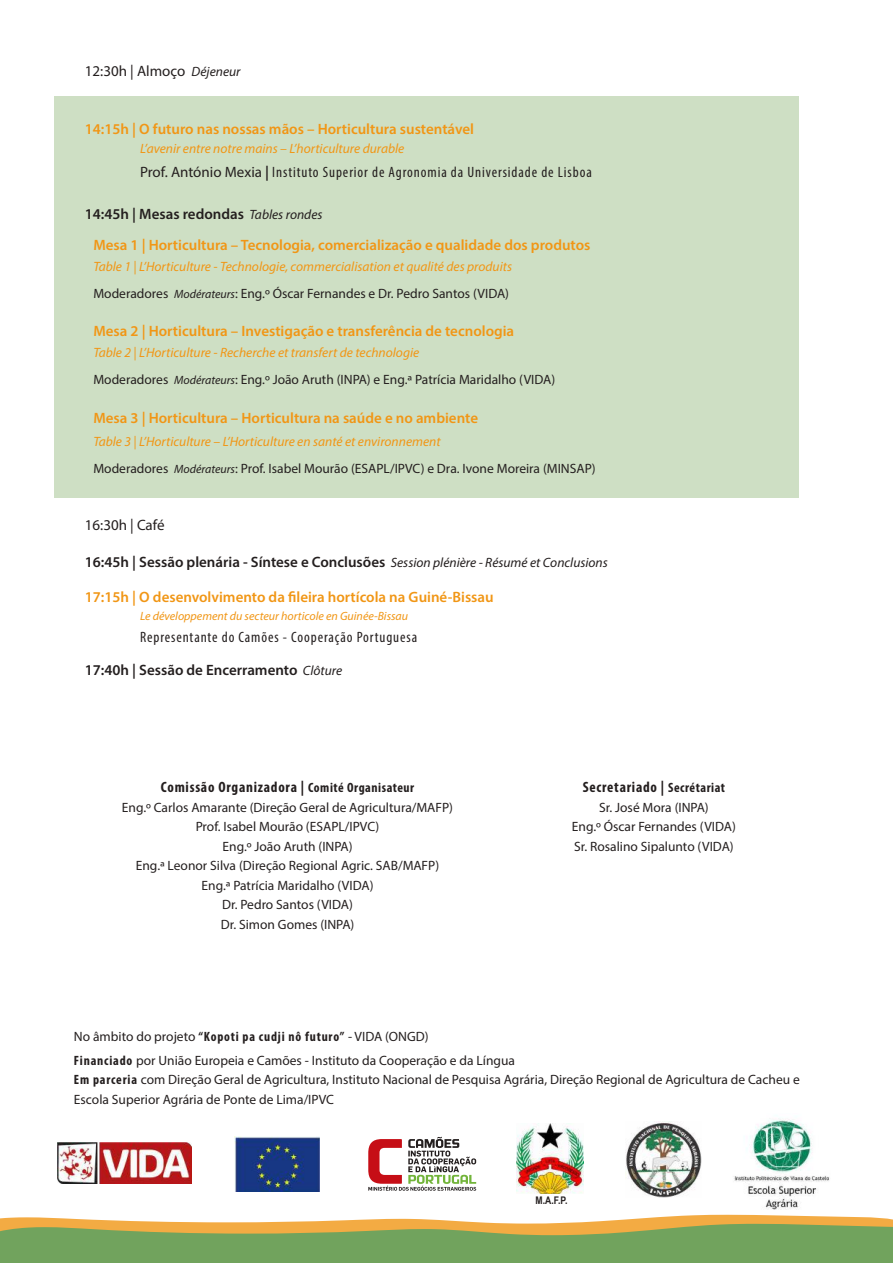
<style>
.page{position:relative;width:893px;height:1263px;background:#fff}
.page>*{position:absolute;margin:0;border:0;box-sizing:border-box;transform-origin:0 0}
.t1{font:600 15px/31px "Myriad Pro";color:#f19615}
.t2{font:condensed 15px/32.5px "Myriad Pro";letter-spacing:.06em;color:#241f1f}
.t3{font:600 15px "Myriad Pro";color:#241f1f}
.t4{font:700 condensed 15px "Myriad Pro";letter-spacing:.05em;color:#241f1f}
.t5{font:15px "Myriad Pro";color:#241f1f}
.t6{font:13.5px/19.5px "Myriad Pro";color:#241f1f}
.t7{font:italic 13.5px/26.7px "Myriad Pro";color:#f19615}
.t8{font:italic 12px "Myriad Pro";color:#f19615}
.t9{font:700 10.5px "Arial Narrow";color:#241f1f}
.s1{font-style:italic;font-size:13.5px}
.s2{font-stretch:normal}
.s3{font-weight:600;font-stretch:normal}
.s4{color:#241f1f}
.s5{font-weight:400;font-style:italic;font-size:13.5px;color:#241f1f}
.s6{font-style:normal;color:#241f1f}
.s7{font-size:12px;color:#241f1f}
.s8{font-style:italic;color:#f19615}
.s9{font-style:italic;font-size:12px}
.s10{font-weight:400;font-style:italic;font-size:13.5px}
.s11{font-style:italic;font-stretch:normal;font-size:13.5px}
.s12{font-size:13.5px}
.s13{font-weight:700;font-stretch:condensed}
</style>
<div class="page">
<svg style="left:0;top:1215px;width:893px;height:48px"></svg>
<img style="left:57px;top:1143px;width:134px;height:41px">
<img style="left:235px;top:1137px;width:84px;height:55px">
<img style="left:516px;top:1123px;width:68px;height:70px">
<div style="left:54px;top:97px;width:744px;height:400px;background:#cedfc4"></div>
<svg style="left:368px;top:1137px;width:108px;height:54px"></svg>
<img style="left:734px;top:1119px;width:95px;height:90px">
<img style="left:626px;top:1121px;width:75px;height:76px">
<p class="t5" style="left:85px;top:62px;width:157px">12:30h | Almoço <span class="s1">Déjeneur</span></p>
<p class="t1" style="left:85px;top:113px;width:391px">14:15h | O futuro nas nossas mãos – Horticultura sustentável</p>
<p class="t7" style="left:140px;top:135px;width:266px">L’avenir entre notre mains – L’horticulture durable</p>
<p class="t2" style="left:140px;top:155px;width:453px"><span class="s2">Prof. António Mexia</span> <span class="s3">|</span> Instituto Superior de Agronomia da Universidade de Lisboa</p>
<p class="t1" style="left:93px;top:198px;width:499px;text-indent:-9px"><span class="s4">14:45h | Mesas redondas</span> <span class="s5">Tables rondes<br></span>Mesa 1 | Horticultura – Tecnologia, comercialização e qualidade dos produtos</p>
<p class="t7" style="left:93px;top:253px;width:420px">Table 1 | L’Horticulture - Technologie, commercialisation et qualité des produits<br><span class="s6">Moderadores</span> <span class="s7">Modérateurs</span><span class="s6">: Eng.º Óscar Fernandes e Dr. Pedro Santos (VIDA)</span></p>
<p class="t1" style="left:93px;top:315px;width:422px">Mesa 2 | Horticultura – Investigação e transferência de tecnologia</p>
<p class="t6" style="left:93px;top:339px;width:463px;line-height:27px"><span class="s8">Table 2 | L’Horticulture - Recherche et transfert de technologie<br></span>Moderadores <span class="s9">Modérateurs</span>: Eng.º João Aruth (INPA) e Eng.ª Patrícia Maridalho (VIDA)</p>
<p class="t1" style="left:93px;top:402px;width:386px">Mesa 3 | Horticultura – Horticultura na saúde e no ambiente</p>
<p class="t6" style="left:93px;top:428px;width:504px;line-height:27px"><span class="s8">Table 3 | L’Horticulture – L’Horticulture en santé et environnement<br></span>Moderadores <span class="s9">Modérateurs</span>: Prof. Isabel Mourão (ESAPL/IPVC) e Dra. Ivone Moreira (MINSAP)</p>
<p class="t5" style="left:85px;top:516px;width:81px">16:30h | Café</p>
<p class="t3" style="left:85px;top:552px;width:524px">16:45h | Sessão plenária - Síntese e Conclusões <span class="s10">Session plénière - Résumé et Conclusions</span></p>
<p class="t1" style="left:85px;top:581px;width:410px">17:15h | O desenvolvimento da fileira hortícola na Guiné-Bissau</p>
<p class="t8" style="left:140px;top:609px;width:270px">Le développement du secteur horticole en Guinée-Bissau</p>
<p class="t2" style="left:85px;top:621px;width:334px;text-indent:55px">Representante do Camões - Cooperação Portuguesa<br><span class="s3">17:40h | Sessão de Encerramento</span> <span class="s11">Clôture</span></p>
<p class="t4" style="left:161px;top:778px;width:255px">Comissão Organizadora | <span class="s12">Comité Organisateur</span></p>
<p class="t6" style="left:122px;top:797px;width:333px;text-align:center">Eng.º Carlos Amarante (Direção Geral de Agricultura/MAFP)<br>Prof. Isabel Mourão (ESAPL/IPVC)<br>Eng.º João Aruth (INPA)<br>Eng.ª Leonor Silva (Direção Regional Agric. SAB/MAFP)<br>Eng.ª Patrícia Maridalho (VIDA)<br>Dr. Pedro Santos (VIDA)<br>Dr. Simon Gomes (INPA)</p>
<p class="t4" style="left:583px;top:778px;width:144px">Secretariado | <span class="s12">Secrétariat</span></p>
<p class="t6" style="left:572px;top:797px;width:165px;text-align:center">Sr. José Mora (INPA)<br>Eng.º Óscar Fernandes (VIDA)<br>Sr. Rosalino Sipalunto (VIDA)</p>
<p class="t6" style="left:74px;top:1024px;width:442px;line-height:23.7px">No âmbito do projeto <span class="s13">“Kopoti pa cudji nô futuro”</span> - VIDA (ONGD)<br><span class="s13">Financiado</span> por União Europeia e Camões - Instituto da Cooperação e da Língua</p>
<p class="t6" style="left:74px;top:1069px;width:727px"><span class="s13">Em parceria</span> com Direção Geral de Agricultura, Instituto Nacional de Pesquisa Agrária, Direção Regional de Agricultura de Cacheu e<br>Escola Superior Agrária de Ponte de Lima/IPVC</p>
<p class="t9" style="left:536px;top:1192px;width:33px">M.A.F.P.</p>
</div>
